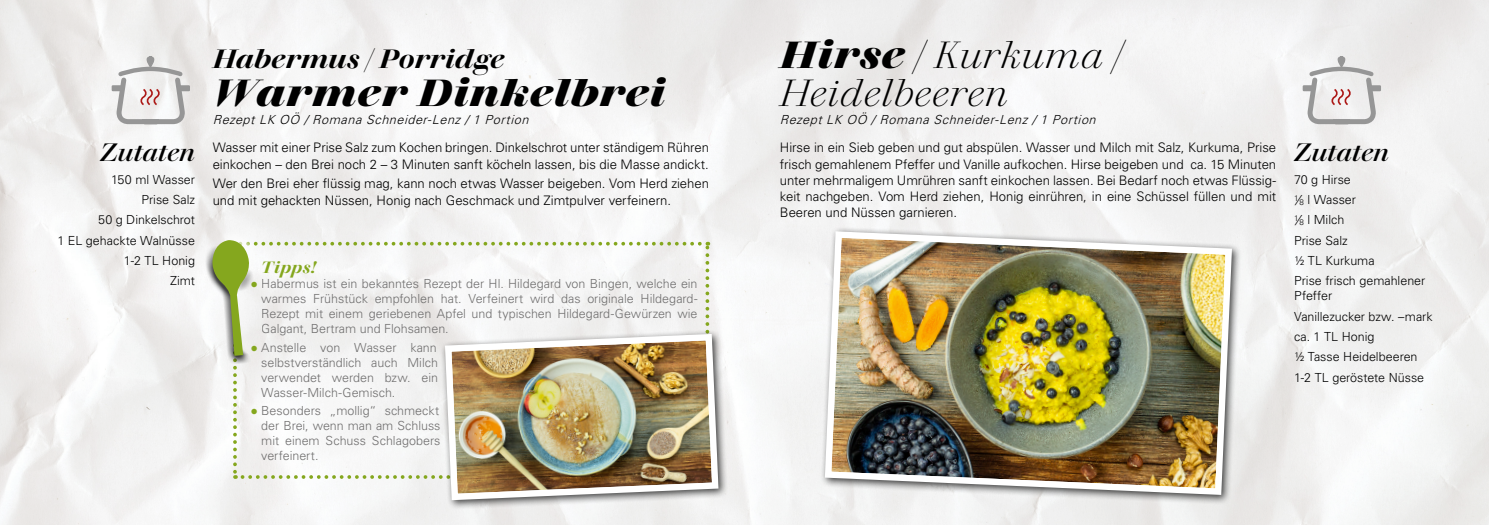
<style>
.page{position:relative;width:1489px;height:525px;background:#fff}
.page>*{position:absolute;margin:0;border:0;box-sizing:border-box;transform-origin:0 0}
.Titel{font:italic 300 37.5px/37.5px "Walbaum 60 pt";letter-spacing:.015em;color:#000}
.Titel-2{font:italic 700 37.5px "Walbaum 60 pt";letter-spacing:.025em;color:#000}
.Titel-3{font:italic 600 26.25px "Walbaum 60 pt";letter-spacing:.005em;color:#000}
.t1{font:italic 500 25px "Walbaum 60 pt";color:#000}
.Überschrift_INFO{font:italic 600 16.25px "Walbaum 60 pt";letter-spacing:.02em;color:#85a71e}
.Fließtext{font:300 13.12px/16.2px "Univers LT";letter-spacing:-.005em;color:#000}
.t2{font:300 12.5px/15px "Univers LT";color:#706f6f;text-align:justify}
.Zutaten{font:300 12.5px/15px "Univers LT";color:#000}
.Autoren{font:italic 300 12.5px "Univers LT";color:#000}
.s1{font-family:"Garamond";font-weight:400;color:#85a71e}
.s2{font-weight:700}
.s3{font-style:italic}
.s4{font-size:8px}
</style>
<div class="page">
<img style="left:0;top:0;width:1488px;height:524px">
<svg style="left:202px;top:229px;width:507px;height:249px"></svg>
<div style="left:440px;top:329px;width:288px;height:180px;background:#000;opacity:.75"></div>
<img style="left:441px;top:330px;width:280px;height:173px">
<div style="left:819px;top:226px;width:422px;height:278px;background:#000;opacity:.75"></div>
<img style="left:821px;top:228px;width:414px;height:270px">
<div style="left:112px;top:85px;width:11px;height:6px;background:#969696"></div>
<div style="left:179px;top:85px;width:11px;height:6px;background:#969696"></div>
<svg style="left:114px;top:56px;width:73px;height:71px"></svg>
<div style="left:1302px;top:85px;width:11px;height:6px;background:#969696"></div>
<div style="left:1369px;top:85px;width:11px;height:6px;background:#969696"></div>
<svg style="left:1304px;top:56px;width:74px;height:71px"></svg>
<p class="t1" style="left:100px;top:132px;width:96px">Zutaten</p>
<p class="Zutaten" style="left:111px;top:171px;width:85px">150 ml Wasser</p>
<p class="Zutaten" style="left:141px;top:192px;width:55px">Prise Salz</p>
<p class="Zutaten" style="left:98px;top:212px;width:98px">50 g Dinkelschrot</p>
<p class="Zutaten" style="left:57px;top:232px;width:139px">1 EL gehackte Walnüsse</p>
<p class="Zutaten" style="left:124px;top:253px;width:73px">1-2 TL Honig</p>
<p class="Zutaten" style="left:170px;top:273px;width:26px">Zimt</p>
<p class="Titel-3" style="left:213px;top:38px;width:293px">Habermus / Porridge</p>
<p class="Titel-2" style="left:213px;top:62px;width:454px">Warmer Dinkelbrei</p>
<p class="Autoren" style="left:213px;top:112px;width:321px">RezeptLK OÖ /Romana Schneider-Lenz/1 Portion</p>
<p class="Fließtext" style="left:213px;top:139px;width:498px">Wasser mit einer Prise Salz zum Kochen bringen. Dinkelschrot unter ständigem Rühren einkochen – den Brei noch 2 – 3 Minuten sanft köcheln lassen, bis die Masse andickt.</p>
<p class="Fließtext" style="left:213px;top:175px;width:498px">Wer den Brei eher flüssig mag, kann noch etwas Wasser beigeben. Vom Herd ziehen und mit gehackten Nüssen, Honig nach Geschmack und Zimtpulver verfeinern.</p>
<p class="Überschrift_INFO" style="left:261px;top:254px;width:56px">Tipps!</p>
<p class="t2" style="left:261px;top:276px;width:438px;text-indent:-11px"><span class="s1">●</span> Habermus ist ein bekanntes Rezept der Hl. Hildegard von Bingen, welche ein warmes Frühstück empfohlen hat. Verfeinert wird das originale Hildegard-Rezept mit einem geriebenen Apfel und typischen Hildegard-Gewürzen wie Galgant, Bertram und Flohsamen.</p>
<p class="t2" style="left:261px;top:339px;width:178px;text-indent:-11px"><span class="s1">●</span> Anstelle von Wasser kann selbstverständlich auch Milch verwendet werden bzw. ein Wasser-Milch-Gemisch.</p>
<p class="t2" style="left:261px;top:403px;width:181px;text-indent:-11px"><span class="s1">●</span> Besonders „mollig“ schmeckt der Brei, wenn man am Schluss mit einem Schuss Schlagobers verfeinert.</p>
<p class="Titel" style="left:780px;top:33px;width:343px"><span class="s2">Hirse</span> / Kurkuma /<br>Heidelbeeren</p>
<p class="Autoren" style="left:780px;top:112px;width:321px">RezeptLK OÖ /Romana Schneider-Lenz/1 Portion</p>
<p class="Fließtext" style="left:780px;top:139px;width:498px;text-align:justify">Hirse in ein Sieb geben und gut abspülen. Wasser und Milch mit Salz, Kurkuma, Prise frisch gemahlenem Pfeffer und Vanille aufkochen. Hirse beigeben und ca. 15 Minuten unter mehrmaligem Umrühren sanft einkochen lassen. Bei Bedarf noch etwas Flüssig&shy;keit nachgeben. Vom Herd ziehen, Honig einrühren, in eine Schüssel füllen und mit Beeren und Nüssen garnieren.</p>
<p class="t1" style="left:1293px;top:132px;width:96px">Zutaten</p>
<p class="Zutaten" style="left:1293px;top:171px;width:58px">70 g Hirse</p>
<p class="Zutaten" style="left:1293px;top:192px;width:64px"><sup>1</sup><span class="s3">/</span><span class="s4">8</span> l Wasser</p>
<p class="Zutaten" style="left:1293px;top:212px;width:52px"><sup>1</sup><span class="s3">/</span><span class="s4">8</span> l Milch</p>
<p class="Zutaten" style="left:1293px;top:232px;width:55px">Prise Salz</p>
<p class="Zutaten" style="left:1293px;top:253px;width:82px">½ TL Kurkuma</p>
<p class="Zutaten" style="left:1293px;top:273px;width:133px">Prise frisch gemahlener<br>Pfeffer</p>
<p class="Zutaten" style="left:1293px;top:308px;width:140px">Vanillezucker bzw. –mark</p>
<p class="Zutaten" style="left:1293px;top:329px;width:82px">ca. 1 TL Honig</p>
<p class="Zutaten" style="left:1293px;top:349px;width:125px">½ Tasse Heidelbeeren</p>
<p class="Zutaten" style="left:1293px;top:369px;width:132px">1-2 TL geröstete Nüsse</p>
</div>
